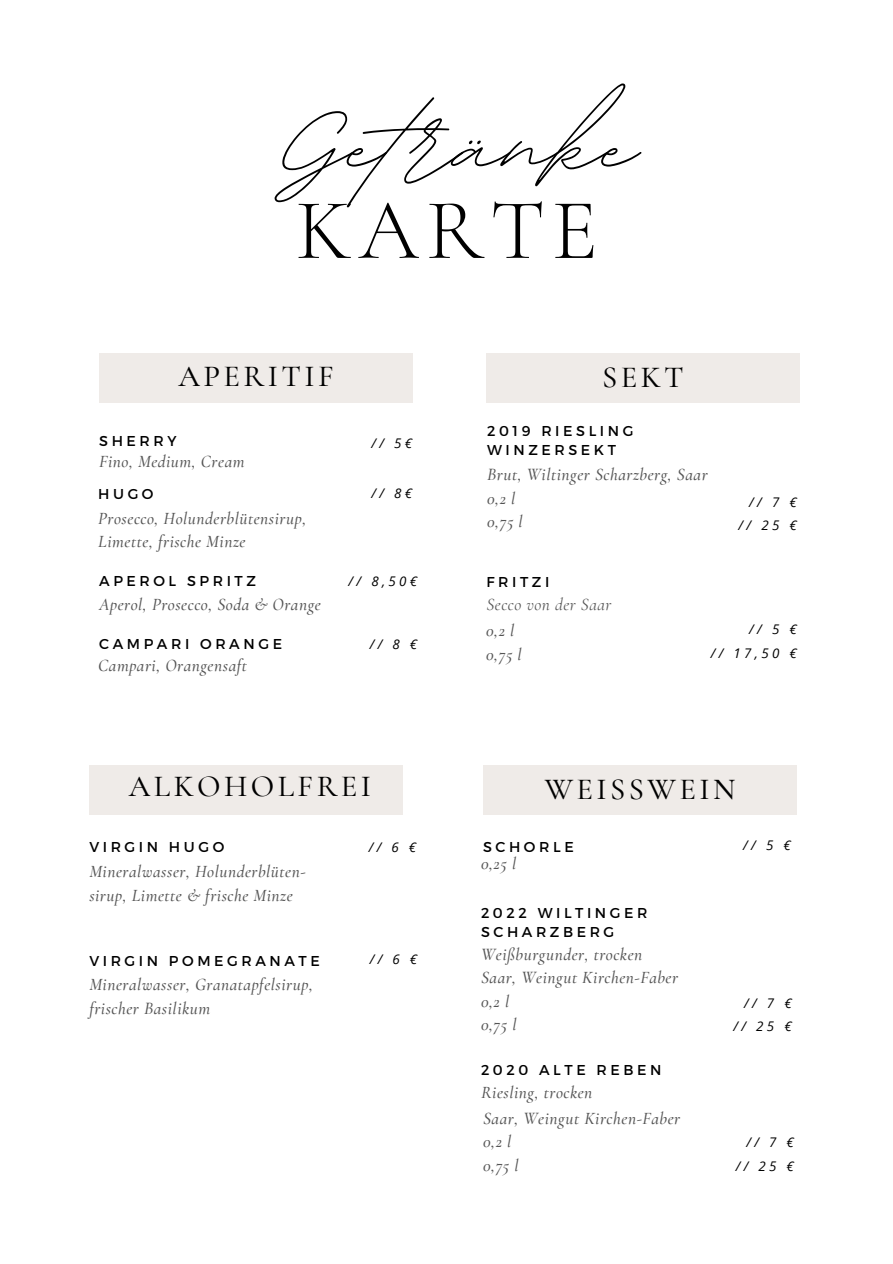
<style>
.page{position:relative;width:893px;height:1264px;background:#fff}
.page>*{position:absolute;margin:0;border:0;box-sizing:border-box;transform-origin:0 0}
.t1{font:162.45px "BD Script";color:#000}
.t2{font:300 86.55px "Cormorant Garamond";letter-spacing:.08em;color:#000}
.t3{font:500 30.6px "Cormorant Garamond";letter-spacing:.11em;color:#000}
.t4{font:italic 500 17.25px/23.4px "Cormorant Garamond";letter-spacing:.03em;color:#545454}
.t5{font:italic 17.25px "Cormorant Garamond";letter-spacing:.03em;color:#545454}
.t6{font:14.25px/19.2px "Montserrat";letter-spacing:.25em;color:#000}
.t7{font:italic 13.35px "Open Sans";letter-spacing:.25em;color:#000}
</style>
<div class="page">
<div style="left:99px;top:353px;width:314px;height:49px;background:#efebe8"></div>
<div style="left:486px;top:353px;width:313px;height:49px;background:#efebe8"></div>
<div style="left:483px;top:765px;width:313px;height:49px;background:#efebe8"></div>
<div style="left:89px;top:765px;width:314px;height:49px;background:#efebe8"></div>
<p class="t1" style="left:281px;top:38px;width:356px">Getränke</p>
<p class="t2" style="left:295px;top:178px;width:304px">KARTE</p>
<p class="t3" style="left:178px;top:358px;width:157px">APERITIF</p>
<p class="t6" style="left:99px;top:431px;width:79px">SHERRY</p>
<p class="t4" style="left:99px;top:450px;width:147px">Fino, Medium, Cream</p>
<p class="t6" style="left:98px;top:484px;width:57px">HUGO</p>
<p class="t4" style="left:98px;top:506px;width:209px">Prosecco, Holunderblütensirup,</p>
<p class="t4" style="left:98px;top:530px;width:149px">Limette, frische Minze</p>
<p class="t7" style="left:371px;top:433px;width:42px">// 5€</p>
<p class="t7" style="left:371px;top:484px;width:42px">// 8€</p>
<p class="t3" style="left:602px;top:358px;width:83px">SEKT</p>
<p class="t6" style="left:487px;top:420px;width:148px">2019 RIESLING</p>
<p class="t6" style="left:487px;top:439px;width:130px">WINZERSEKT</p>
<p class="t4" style="left:487px;top:463px;width:222px">Brut, Wiltinger Scharzberg, Saar</p>
<p class="t4" style="left:487px;top:486px;width:30px">0,2 l</p>
<p class="t4" style="left:487px;top:510px;width:37px">0,75 l</p>
<p class="t7" style="left:749px;top:493px;width:49px">//7€</p>
<p class="t7" style="left:738px;top:516px;width:60px">// 25 €</p>
<p class="t6" style="left:99px;top:571px;width:158px">APEROL SPRITZ</p>
<p class="t4" style="left:99px;top:593px;width:223px">Aperol, Prosecco, Soda &amp; Orange</p>
<p class="t6" style="left:99px;top:634px;width:184px">CAMPARI ORANGE</p>
<p class="t4" style="left:98px;top:653px;width:150px">Campari, Orangensaft</p>
<p class="t7" style="left:348px;top:572px;width:70px">// 8,50€</p>
<p class="t7" style="left:369px;top:635px;width:49px">//8€</p>
<p class="t3" style="left:129px;top:767px;width:244px">ALKOHOLFREI</p>
<p class="t6" style="left:89px;top:836px;width:136px">VIRGIN HUGO</p>
<p class="t4" style="left:89px;top:860px;width:218px">Mineralwasser, Holunderblüten&shy;sirup, Limette &amp; frische Minze</p>
<p class="t6" style="left:89px;top:950px;width:232px">VIRGIN POMEGRANATE</p>
<p class="t4" style="left:89px;top:973px;width:225px">Mineralwasser, Granatapfelsirup, frischer Basilikum</p>
<p class="t7" style="left:369px;top:837px;width:49px">//6€</p>
<p class="t7" style="left:369px;top:949px;width:49px">//6€</p>
<p class="t6" style="left:486px;top:571px;width:64px">FRITZI</p>
<p class="t5" style="left:486px;top:594px;width:126px">Secco von der Saar</p>
<p class="t4" style="left:486px;top:619px;width:30px">0,2 l</p>
<p class="t7" style="left:749px;top:620px;width:49px">//5€</p>
<p class="t4" style="left:486px;top:642px;width:37px">0,75 l</p>
<p class="t7" style="left:710px;top:644px;width:87px">// 17,50 €</p>
<p class="t3" style="left:544px;top:770px;width:192px">WEISSWEIN</p>
<p class="t6" style="left:483px;top:836px;width:92px">SCHORLE</p>
<p class="t4" style="left:481px;top:851px;width:37px">0,25 l</p>
<p class="t6" style="left:481px;top:902px;width:168px">2022 WILTINGER<br>SCHARZBERG</p>
<p class="t4" style="left:481px;top:942px;width:163px">Weißburgunder, trocken</p>
<p class="t4" style="left:481px;top:966px;width:199px">Saar, Weingut Kirchen-Faber</p>
<p class="t4" style="left:481px;top:989px;width:30px">0,2 l</p>
<p class="t4" style="left:481px;top:1012px;width:37px">0,75 l</p>
<p class="t6" style="left:481px;top:1059px;width:182px">2020 ALTE REBEN</p>
<p class="t4" style="left:481px;top:1081px;width:113px">Riesling, trocken</p>
<p class="t4" style="left:483px;top:1106px;width:199px">Saar, Weingut Kirchen-Faber</p>
<p class="t4" style="left:483px;top:1130px;width:30px">0,2 l</p>
<p class="t4" style="left:483px;top:1153px;width:37px">0,75 l</p>
<p class="t7" style="left:743px;top:836px;width:49px">//5€</p>
<p class="t7" style="left:744px;top:993px;width:49px">//7€</p>
<p class="t7" style="left:733px;top:1016px;width:60px">// 25 €</p>
<p class="t7" style="left:746px;top:1133px;width:49px">//7€</p>
<p class="t7" style="left:735px;top:1156px;width:60px">// 25 €</p>
</div>
